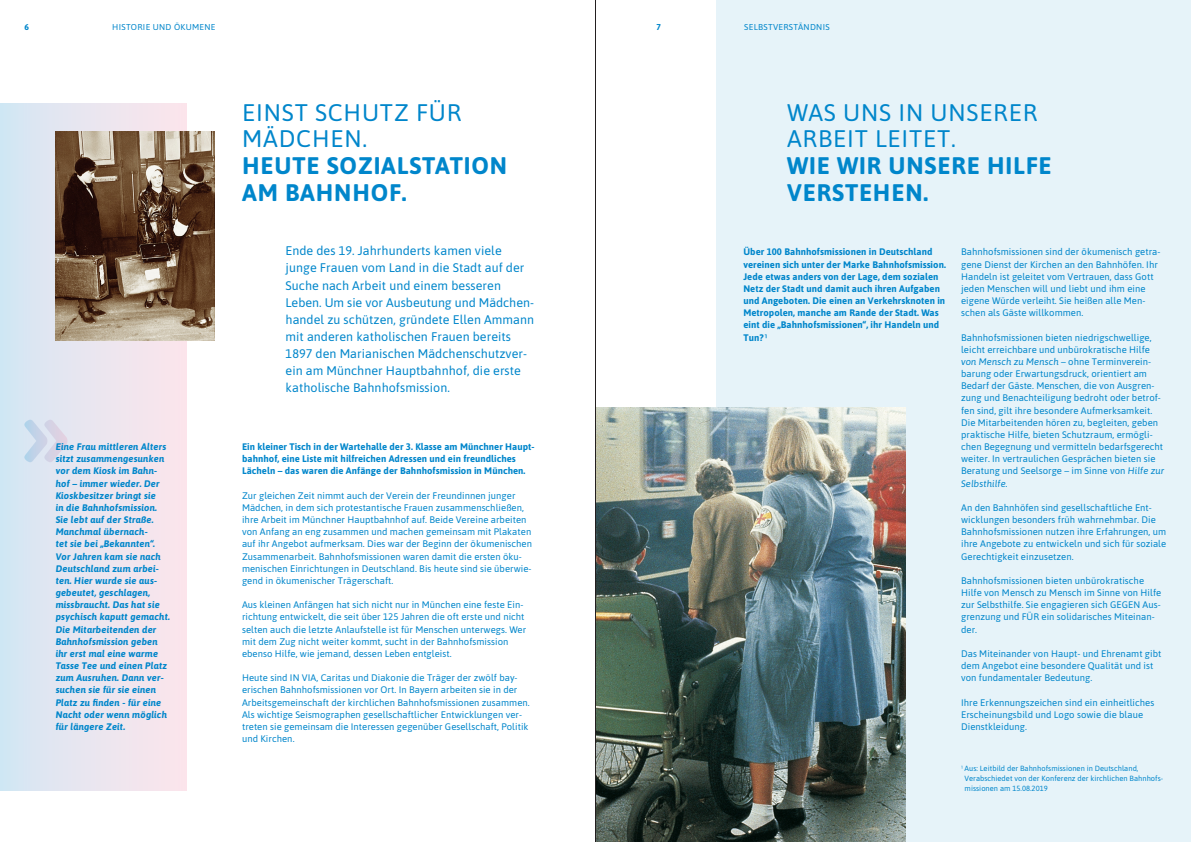
<style>
.page{position:relative;width:1191px;height:842px;background:#fff}
.page>*{position:absolute;margin:0;border:0;box-sizing:border-box;transform-origin:0 0}
.Body_Text{font:24px/26.8px "Asap";letter-spacing:.035em;color:#0086cb}
.Body_Text-2{font:700 24px/26.8px "Asap";letter-spacing:.035em;color:#0086cb}
.Body_Text-3{font:12.5px/17px "Asap";letter-spacing:.005em;color:#0086cb}
.Body_Text-4{font:9.5px/12.2px "Asap";letter-spacing:.005em;color:#0086cb}
.Body_Text-5{font:italic 700 9.5px/12.2px "Asap";letter-spacing:.015em;color:#0086cb}
.Body_Text-6{font:700 9.5px/12.2px "Asap";letter-spacing:.005em;color:#0086cb}
.Body_Text-7{font:8.5px "Asap";letter-spacing:.035em;color:#0086cb}
.Body_Text-8{font:700 8.5px "Asap";color:#0086cb}
.Body_Text-9{font:7.5px/9.7px "Asap";letter-spacing:.005em;color:#0086cb}
.s1{font-weight:700}
.s2{font-style:italic}
</style>
<div class="page">
<div style="left:715px;top:0;width:476px;height:842px;background:#e6f3f9"></div>
<div style="left:0;top:103px;width:186px;height:688px;background:linear-gradient(to right,#d4e7f4,#fde5eb)"></div>
<img style="left:596px;top:407px;width:309px;height:435px">
<svg style="left:24px;top:420px;width:43px;height:42px;background:#d5dbeb"></svg>
<img style="left:56px;top:131px;width:158px;height:210px">
<hr style="left:595px;top:0;width:1px;height:842px;background:#231f20">
<p class="Body_Text-8" style="left:24px;top:21px;width:6px">6</p>
<p class="Body_Text-7" style="left:112px;top:21px;width:105px">HISTORIE UND ÖKUMENE</p>
<p class="Body_Text-8" style="left:656px;top:21px;width:6px">7</p>
<p class="Body_Text-7" style="left:744px;top:21px;width:87px">SELBSTVERSTÄNDNIS</p>
<p class="Body_Text-5" style="left:56px;top:440px;width:116px">Eine Frau mittleren Alters sitzt zusammengesunken vor dem Kiosk im Bahn&shy;hof – immer wieder. Der<br>Kioskbesitzer bringt sie<br>in die Bahnhofsmission.<br>Sie lebt auf der Straße.<br>Manchmal übernach-<br>tet sie bei „Bekannten“.<br>Vor Jahren kam sie nach<br>Deutschland zum arbei&shy;ten. Hier wurde sie aus&shy;gebeutet, geschlagen, missbraucht. Das hat sie psychisch kaputt gemacht.<br>Die Mitarbeitenden der<br>Bahnhofsmission geben ihr erst mal eine warme<br>Tasse Tee und einen Platz zum Ausruhen. Dann ver&shy;suchen sie für sie einen<br>Platz zu finden - für eine<br>Nacht oder wenn möglich für längere Zeit.</p>
<p class="Body_Text" style="left:242px;top:97px;width:221px">EINST SCHUTZ FÜR<br>MÄDCHEN.</p>
<p class="Body_Text-2" style="left:242px;top:151px;width:266px">HEUTE SOZIALSTATION<br>AM BAHNHOF.</p>
<p class="Body_Text-3" style="left:285px;top:242px;width:250px">Ende des 19. Jahrhunderts kamen viele junge Frauen vom Land in die Stadt auf der Suche nach Arbeit und einem besseren Leben. Um sie vor Ausbeutung und Mädchen&shy;handel zu schützen, gründete Ellen Ammann mit anderen katholischen Frauen bereits 1897 den Marianischen Mädchenschutzver&shy;ein am Münchner Hauptbahnhof, die erste katholische Bahnhofsmission.</p>
<p class="Body_Text-6" style="left:242px;top:440px;width:294px">Ein kleiner Tisch in der Wartehalle der 3. Klasse am Münchner Haupt&shy;bahnhof, eine Liste mit hilfreichen Adressen und ein freundliches<br>Lächeln – das waren die Anfänge der Bahnhofsmission in München.</p>
<p class="Body_Text-4" style="left:242px;top:489px;width:291px">Zur gleichen Zeit nimmt auch der Verein der Freundinnen junger Mädchen, in dem sich protestantische Frauen zusammenschließen, ihre Arbeit im Münchner Hauptbahnhof auf. Beide Vereine arbeiten von Anfang an eng zusammen und machen gemeinsam mit Plakaten auf ihr Angebot aufmerksam. Dies war der Beginn der ökumenischen Zusammenarbeit. Bahnhofsmissionen waren damit die ersten öku&shy;menischen Einrichtungen in Deutschland. Bis heute sind sie überwie&shy;gend in ökumenischer Trägerschaft.</p>
<p class="Body_Text-4" style="left:242px;top:598px;width:286px">Aus kleinen Anfängen hat sich nicht nur in München eine feste Ein&shy;richtung entwickelt, die seit über 125 Jahren die oft erste und nicht selten auch die letzte Anlaufstelle ist für Menschen unterwegs. Wer mit dem Zug nicht weiter kommt, sucht in der Bahnhofsmission ebenso Hilfe, wie jemand, dessen Leben entgleist.</p>
<p class="Body_Text-4" style="left:242px;top:671px;width:289px">Heute sind IN VIA, Caritas und Diakonie die Träger der zwölf bay&shy;erischen Bahnhofsmissionen vor Ort. In Bayern arbeiten sie in der Arbeitsgemeinschaft der kirchlichen Bahnhofsmissionen zusammen.<br>Als wichtige Seismographen gesellschaftlicher Entwicklungen ver&shy;treten sie gemeinsam die Interessen gegenüber Gesellschaft, Politik und Kirchen.</p>
<p class="Body_Text" style="left:787px;top:97px;width:266px">WAS UNS IN UNSERER<br>ARBEIT LEITET.<br><span class="s1">WIE WIR UNSERE HILFE<br>VERSTEHEN.</span></p>
<p class="Body_Text-6" style="left:743px;top:246px;width:204px">Über 100 Bahnhofsmissionen in Deutschland vereinen sich unter der Marke Bahnhofsmission.<br>Jede etwas anders von der Lage, dem sozialen Netz der Stadt und damit auch ihren Aufgaben und Angeboten. Die einen an Verkehrsknoten in Metropolen, manche am Rande der Stadt. Was eint die „Bahnhofsmissionen“, ihr Handeln und Tun? ¹</p>
<p class="Body_Text-4" style="left:961px;top:245px;width:201px">Bahnhofsmissionen sind der ökumenisch getra&shy;gene Dienst der Kirchen an den Bahnhöfen. Ihr Handeln ist geleitet vom Vertrauen, dass Gott jeden Menschen will und liebt und ihm eine eigene Würde verleiht. Sie heißen alle Men&shy;schen als Gäste willkommen.</p>
<p class="Body_Text-4" style="left:961px;top:331px;width:205px">Bahnhofsmissionen bieten niedrigschwellige, leicht erreichbare und unbürokratische Hilfe <span class="s2">von Mensch zu Mensch</span> – ohne Terminverein&shy;barung oder Erwartungsdruck, orientiert am Bedarf der Gäste. Menschen, die von Ausgren&shy;zung und Benachteiligung bedroht oder betrof&shy;fen sind, gilt ihre besondere Aufmerksamkeit.<br>Die Mitarbeitenden hören zu, begleiten, geben praktische Hilfe, bieten Schutzraum, ermögli&shy;chen Begegnung und vermitteln bedarfsgerecht weiter. In vertraulichen Gesprächen bieten sie Beratung und Seelsorge – im Sinne von <span class="s2">Hilfe zur Selbsthilfe.</span></p>
<p class="Body_Text-4" style="left:961px;top:501px;width:207px">An den Bahnhöfen sind gesellschaftliche Ent&shy;wicklungen besonders früh wahrnehmbar. Die Bahnhofsmissionen nutzen ihre Erfahrungen, um ihre Angebote zu entwickeln und sich für soziale Gerechtigkeit einzusetzen.</p>
<p class="Body_Text-4" style="left:961px;top:574px;width:202px">Bahnhofsmissionen bieten unbürokratische Hilfe von Mensch zu Mensch im Sinne von Hilfe zur Selbsthilfe. Sie engagieren sich GEGEN Aus&shy;grenzung und FÜR ein solidarisches Miteinan&shy;der.</p>
<p class="Body_Text-4" style="left:961px;top:647px;width:202px">Das Miteinander von Haupt- und Ehrenamt gibt dem Angebot eine besondere Qualität und ist von fundamentaler Bedeutung.</p>
<p class="Body_Text-4" style="left:961px;top:696px;width:195px">Ihre Erkennungszeichen sind ein einheitliches<br>Erscheinungsbild und Logo sowie die blaue<br>Dienstkleidung.</p>
<p class="Body_Text-9" style="left:964px;top:763px;width:200px;text-indent:-4px">¹ Aus: Leitbild der Bahnhofsmissionen in Deutschland,<br>Verabschiedet von der Konferenz der kirchlichen Bahnhofs&shy;missionen am 15.08.2019</p>
</div>
